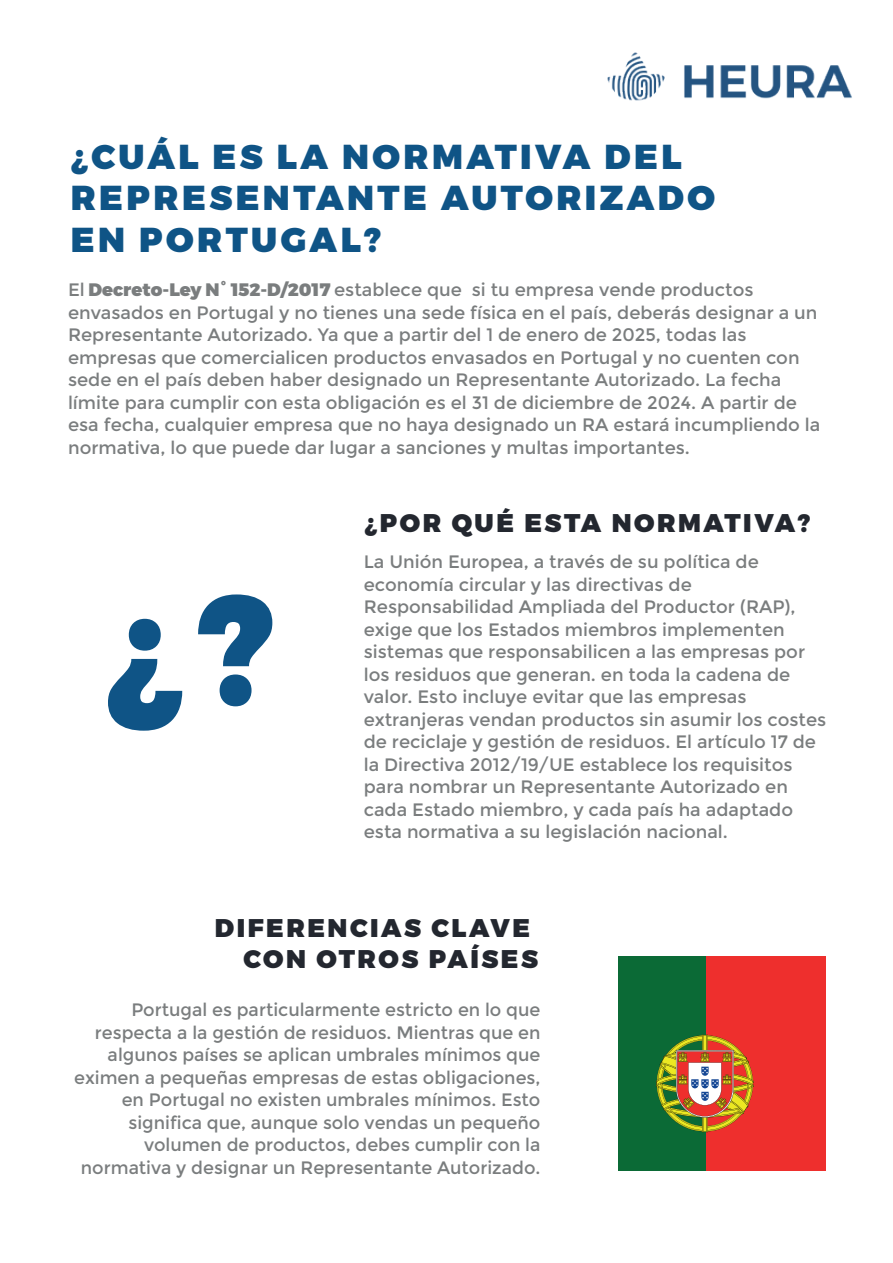
<style>
.page{position:relative;width:893px;height:1263px;background:#fff}
.page>*{position:absolute;margin:0;border:0;box-sizing:border-box;transform-origin:0 0}
.t1{font:900 155.7px "Montserrat";color:#0f5486}
.t2{font:900 34.5px/41.4px "Montserrat";letter-spacing:.1em;color:#0f5486}
.t3{font:900 25.5px/30.6px "Montserrat";letter-spacing:.1em;color:#23272f}
.t4{font:18px/22.5px "Montserrat";color:#7a7d7e}
.s1{font-weight:900}
</style>
<div class="page">
<div style="left:618px;top:956px;width:207px;height:124px;background:#ee2f2d"></div>
<div style="left:618px;top:1080px;width:207px;height:91px;background:#ee2f2d"></div>
<div style="left:618px;top:956px;width:87px;height:215px;background:#0b6a36"></div>
<svg style="left:656px;top:1034px;width:98px;height:98px"></svg>
<img style="left:607px;top:52px;width:245px;height:49px">
<h2 class="t2" style="left:71px;top:137px;width:646px">¿CUÁL ES LA NORMATIVA DEL<br>REPRESENTANTE AUTORIZADO<br>EN PORTUGAL?</h2>
<p class="t4" style="left:68px;top:279px;width:754px">El <span class="s1">Decreto-Ley N° 152-D/2017</span> establece que si tu empresa vende productos envasados en Portugal y no tienes una sede física en el país, deberás designar a un Representante Autorizado. Ya que a partir del 1 de enero de 2025, todas las empresas que comercialicen productos envasados en Portugal y no cuenten con sede en el país deben haber designado un Representante Autorizado. La fecha límite para cumplir con esta obligación es el 31 de diciembre de 2024. A partir de esa fecha, cualquier empresa que no haya designado un RA estará incumpliendo la normativa, lo que puede dar lugar a sanciones y multas importantes.</p>
<h1 class="t1" style="left:105px;top:552px;width:172px">¿?</h1>
<h3 class="t3" style="left:365px;top:509px;width:447px">¿POR QUÉ ESTA NORMATIVA?</h3>
<p class="t4" style="left:364px;top:551px;width:464px">La Unión Europea, a través de su política de economía circular y las directivas de Responsabilidad Ampliada del Productor (RAP), exige que los Estados miembros implementen sistemas que responsabilicen a las empresas por los residuos que generan. en toda la cadena de valor. Esto incluye evitar que las empresas extranjeras vendan productos sin asumir los costes de reciclaje y gestión de residuos. El artículo 17 de la Directiva 2012/19/UE establece los requisitos para nombrar un Representante Autorizado en cada Estado miembro, y cada país ha adaptado esta normativa a su legislación nacional.</p>
<h3 class="t3" style="left:243px;top:913px;width:296px;text-indent:-29px">DIFERENCIAS CLAVE<br>CON OTROS PAÍSES</h3>
<p class="t4" style="left:74px;top:999px;width:468px;text-align:right">Portugal es particularmente estricto en lo que respecta a la gestión de residuos. Mientras que en algunos países se aplican umbrales mínimos que eximen a pequeñas empresas de estas obligaciones, en Portugal no existen umbrales mínimos. Esto significa que, aunque solo vendas un pequeño volumen de productos, debes cumplir con la normativa y designar un Representante Autorizado.</p>
</div>
